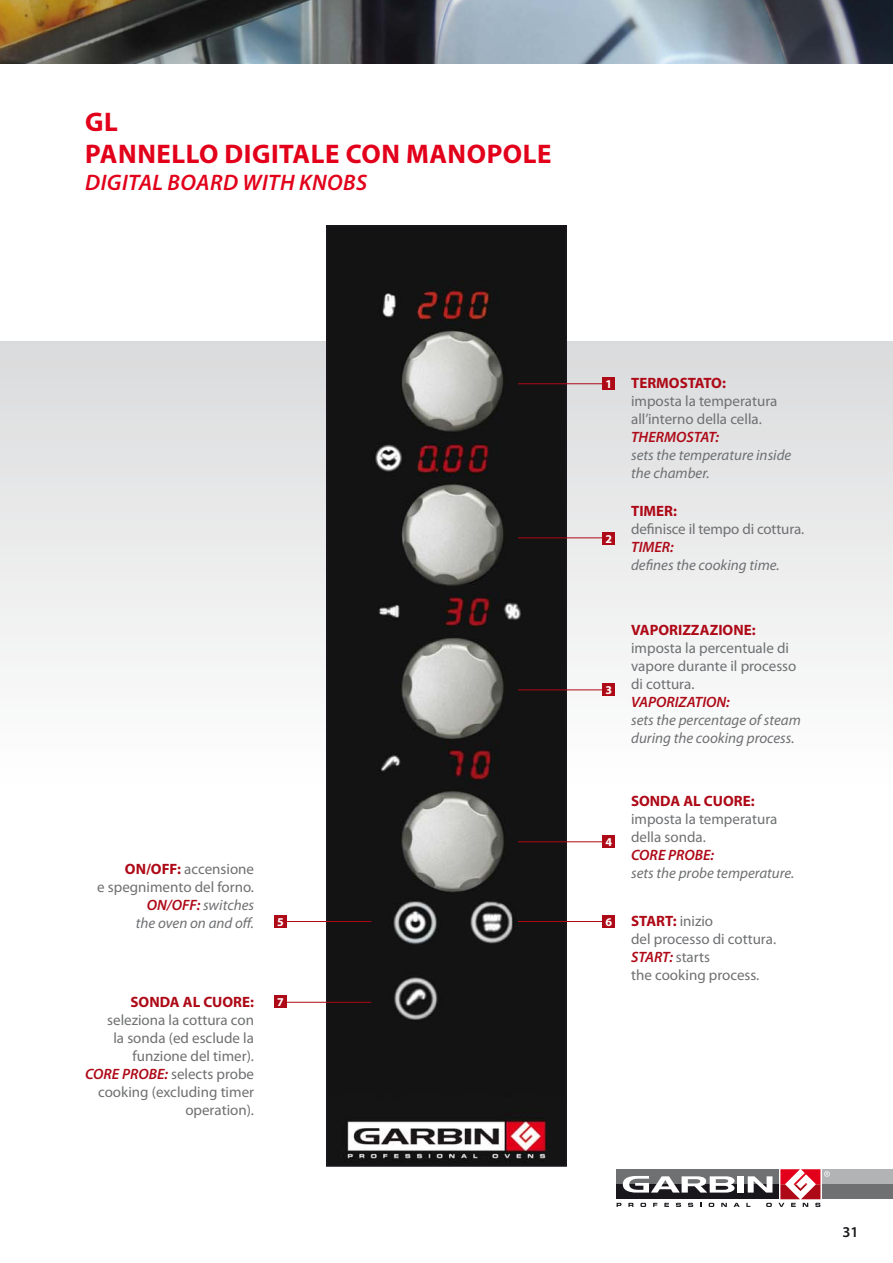
<style>
.page{position:relative;width:893px;height:1263px;background:#fff}
.page>*{position:absolute;margin:0;border:0;box-sizing:border-box;transform-origin:0 0}
.t1{font:700 27px/32.4px "Myriad Pro";letter-spacing:.02em;color:#e2001a}
.t2{font:italic 600 22.5px "Myriad Pro";letter-spacing:.02em;color:#e2001a}
.t3{font:15px/18px "Myriad Pro";color:#6f7072}
.t4{font:italic 15px/18px "Myriad Pro";color:#6f7072}
.t5{font:700 15px "Myriad Pro";color:#ae0917}
.t6{font:italic 600 15px "Myriad Pro";color:#ae0917}
.t7{font:600 15px "Myriad Pro";color:#1a171c}
.t8{font:700 12px "Myriad Pro";color:#fff}
.s1{font-weight:700;color:#ae0917}
.s2{font-weight:600;font-style:italic;color:#ae0917}
.s3{font-style:italic}
</style>
<div class="page">
<div style="left:0;top:341px;width:893px;height:447px;background:linear-gradient(to bottom,#dadbdc,#fff)"></div>
<img style="left:0;top:0;width:893px;height:64px">
<svg style="left:617px;top:1203px;width:4px;height:4px"></svg>
<svg style="left:628px;top:1203px;width:5px;height:4px"></svg>
<svg style="left:640px;top:1203px;width:6px;height:4px"></svg>
<svg style="left:653px;top:1203px;width:4px;height:4px"></svg>
<svg style="left:664px;top:1203px;width:5px;height:4px"></svg>
<svg style="left:676px;top:1203px;width:5px;height:4px"></svg>
<svg style="left:688px;top:1203px;width:5px;height:4px"></svg>
<svg style="left:709px;top:1203px;width:5px;height:4px"></svg>
<svg style="left:721px;top:1203px;width:6px;height:4px"></svg>
<svg style="left:734px;top:1203px;width:6px;height:4px"></svg>
<svg style="left:746px;top:1203px;width:4px;height:4px"></svg>
<svg style="left:766px;top:1203px;width:6px;height:4px"></svg>
<div style="left:617px;top:1169px;width:162px;height:15px;background:#6f7072"></div>
<div style="left:617px;top:1184px;width:162px;height:15px;background:#1a171c"></div>
<div style="left:737px;top:1176px;width:7px;height:16px;background:#fff"></div>
<svg style="left:748px;top:1176px;width:24px;height:16px"></svg>
<svg style="left:623px;top:1176px;width:112px;height:16px"></svg>
<div style="left:822px;top:1169px;width:71px;height:15px;background:#b1b3b4"></div>
<div style="left:822px;top:1184px;width:71px;height:15px;background:#6f7072"></div>
<svg style="left:778px;top:1169px;width:52px;height:38px"></svg>
<img style="left:329px;top:228px;width:235px;height:936px">
<div style="left:326px;top:225px;width:241px;height:942px;border:2px solid #1a171c"></div>
<div style="left:602px;top:377px;width:13px;height:12px;background:#ae0917"></div>
<div style="left:602px;top:532px;width:13px;height:13px;background:#ae0917"></div>
<div style="left:602px;top:683px;width:13px;height:13px;background:#ae0917"></div>
<div style="left:602px;top:835px;width:13px;height:13px;background:#ae0917"></div>
<div style="left:602px;top:915px;width:13px;height:12px;background:#ae0917"></div>
<div style="left:274px;top:915px;width:13px;height:12px;background:#ae0917"></div>
<div style="left:274px;top:995px;width:13px;height:13px;background:#ae0917"></div>
<hr style="left:518px;top:383px;width:84px;height:1px;background:#ae0917">
<hr style="left:518px;top:537px;width:84px;height:1px;background:#ae0917">
<hr style="left:518px;top:689px;width:84px;height:1px;background:#ae0917">
<hr style="left:518px;top:841px;width:84px;height:1px;background:#ae0917">
<hr style="left:518px;top:921px;width:84px;height:1px;background:#ae0917">
<hr style="left:287px;top:921px;width:84px;height:1px;background:#ae0917">
<hr style="left:287px;top:1002px;width:84px;height:1px;background:#ae0917">
<h1 class="t1" style="left:85px;top:108px;width:468px">GL<br>PANNELLO DIGITALE CON MANOPOLE</h1>
<h2 class="t2" style="left:85px;top:174px;width:283px">DIGITAL BOARD WITH KNOBS</h2>
<p class="t8" style="left:605px;top:379px;width:8px">1</p>
<p class="t8" style="left:605px;top:535px;width:8px">2</p>
<p class="t5" style="left:631px;top:377px;width:96px">TERMOSTATO:</p>
<p class="t3" style="left:631px;top:393px;width:148px">imposta la temperatura all’interno della cella.</p>
<p class="t6" style="left:631px;top:431px;width:90px">THERMOSTAT:</p>
<p class="t4" style="left:631px;top:447px;width:162px">sets the temperature inside the chamber.</p>
<p class="t5" style="left:631px;top:506px;width:47px">TIMER:</p>
<p class="t3" style="left:631px;top:522px;width:175px">definisce il tempo di cottura.</p>
<p class="t6" style="left:631px;top:542px;width:44px">TIMER:</p>
<p class="t4" style="left:631px;top:558px;width:150px">defines the cooking time.</p>
<p class="t8" style="left:605px;top:685px;width:8px">3</p>
<p class="t5" style="left:631px;top:624px;width:126px">VAPORIZZAZIONE:</p>
<p class="t3" style="left:631px;top:641px;width:167px">imposta la percentuale di vapore durante il processo di cottura.</p>
<p class="t6" style="left:631px;top:696px;width:100px">VAPORIZATION:</p>
<p class="t4" style="left:631px;top:713px;width:171px">sets the percentage of steam during the cooking process.</p>
<p class="t3" style="left:97px;top:861px;width:158px;text-align:right"><span class="s1">ON/OFF:</span> accensione<br>e spegnimento del forno.<br><span class="s2">ON/OFF:</span> <span class="s3">switches<br>the oven on and off.</span></p>
<p class="t8" style="left:605px;top:837px;width:8px">4</p>
<p class="t8" style="left:277px;top:917px;width:8px">5</p>
<p class="t8" style="left:605px;top:917px;width:8px">6</p>
<p class="t5" style="left:131px;top:996px;width:125px">SONDA AL CUORE:</p>
<p class="t8" style="left:277px;top:998px;width:8px">7</p>
<p class="t3" style="left:85px;top:1012px;width:171px;text-align:right">seleziona la cottura con<br>la sonda (ed esclude la funzione del timer).<br><span class="s2">CORE PROBE:</span> selects probe cooking (excluding timer operation).</p>
<p class="t5" style="left:631px;top:795px;width:125px">SONDA AL CUORE:</p>
<p class="t3" style="left:631px;top:812px;width:148px">imposta la temperatura della sonda.</p>
<p class="t6" style="left:631px;top:849px;width:85px">CORE PROBE:</p>
<p class="t4" style="left:631px;top:866px;width:165px">sets the probe temperature.</p>
<p class="t3" style="left:631px;top:913px;width:147px"><span class="s1">START:</span> inizio<br>del processo di cottura.<br><span class="s2">START:</span> starts<br>the cooking process.</p>
<p class="t7" style="left:842px;top:1226px;width:18px">31</p>
</div>
